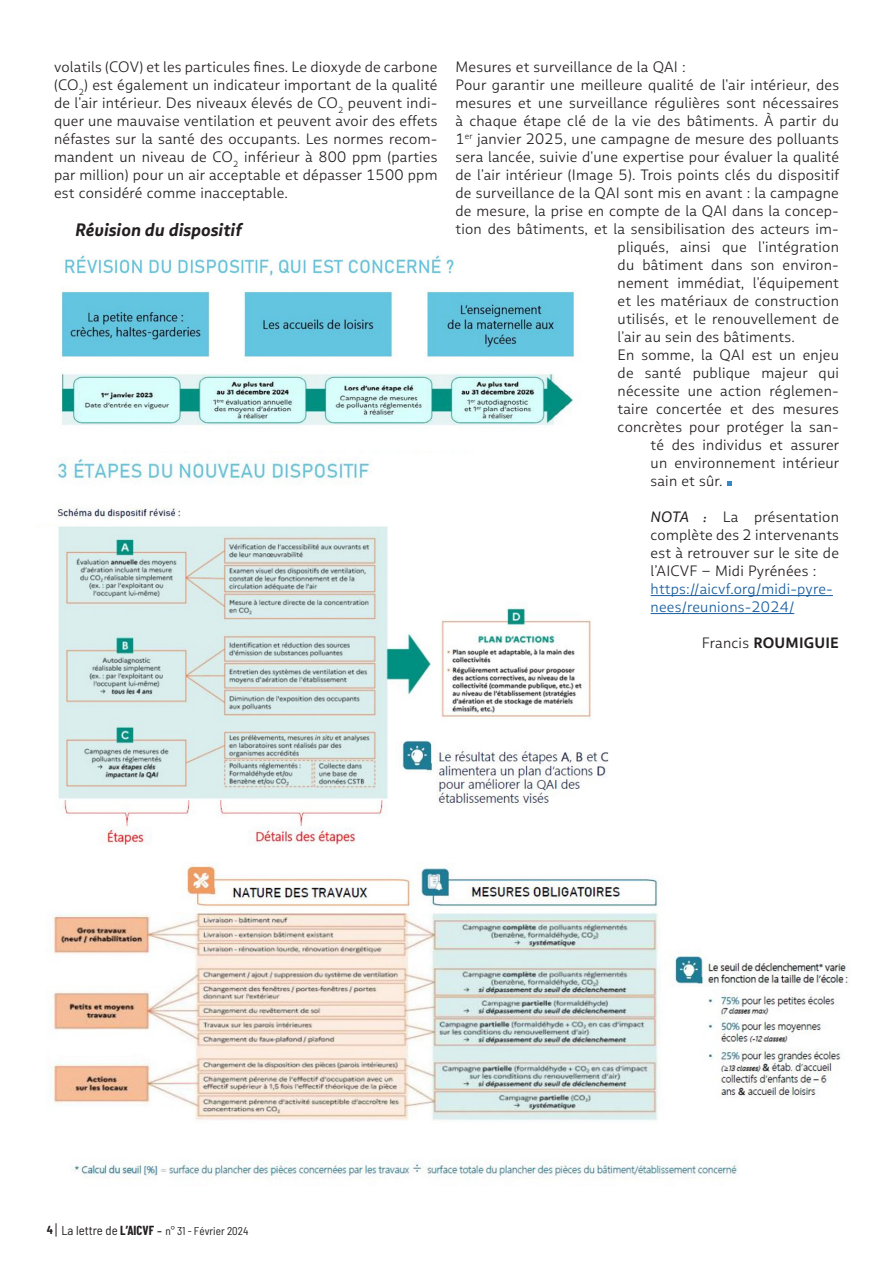
<style>
.page{position:relative;width:893px;height:1263px;background:#fff}
.page>*{position:absolute;margin:0;border:0;box-sizing:border-box;transform-origin:0 0}
.inter{font:italic 700 18px "Multiple Sans Pro";color:#231f20}
.texte_courant_actu{font:300 15px/18px "Multiple Sans Pro";letter-spacing:.015em;color:#231f20;text-align:justify}
.texte_courant_actu-2{font:300 15px/18px "Multiple Sans Pro";letter-spacing:.015em;color:#175d9e}
.texte_courant_actu-3{font:700 15px "Multiple Sans Pro";letter-spacing:.015em;color:#231f20}
.t1{font:semi-condensed 11.25px "Barlow";color:#231f20}
.s1{font-weight:400;font-style:italic}
.s2{font-weight:300}
.s3{font-weight:700;font-size:11.4px}
.s4{font-size:12.75px}
.s5{font-family:"Barlow Condensed";font-weight:700;font-stretch:normal;font-size:12.75px}
.s6{font-family:"Multiple Sans Pro";font-stretch:normal;font-size:12.75px}
</style>
<div class="page">
<svg style="left:56px;top:1223px;width:1px;height:13px"></svg>
<hr style="left:651px;top:595px;width:182px;height:1px;background:#175d9e">
<hr style="left:651px;top:613px;width:143px;height:1px;background:#175d9e">
<svg style="left:727px;top:481px;width:5px;height:5px"></svg>
<img style="left:61px;top:255px;width:514px;height:170px">
<img style="left:57px;top:459px;width:552px;height:386px">
<img style="left:52px;top:865px;width:797px;height:313px">
<p class="texte_courant_actu" style="left:54px;top:58px;width:385px">volatils (COV) et les particules fines. Le dioxyde de carbone (CO<sub>2</sub>) est également un indicateur important de la qualité de l'air intérieur. Des niveaux élevés de CO<sub>2</sub> peuvent indi&shy;quer une mauvaise ventilation et peuvent avoir des effets néfastes sur la santé des occupants. Les normes recom&shy;mandent un niveau de CO<sub>2</sub> inférieur à 800 ppm (parties par million) pour un air acceptable et dépasser 1500 ppm est considéré comme inacceptable.</p>
<p class="inter" style="left:75px;top:218px;width:168px">Révision du dispositif</p>
<p class="texte_courant_actu" style="left:455px;top:58px;width:232px">Mesures et surveillance de la QAI :</p>
<p class="texte_courant_actu" style="left:455px;top:76px;width:385px">Pour garantir une meilleure qualité de l'air intérieur, des</p>
<p class="texte_courant_actu" style="left:455px;top:94px;width:385px">mesures et une surveillance régulières sont nécessaires</p>
<p class="texte_courant_actu" style="left:455px;top:112px;width:385px">à chaque étape clé de la vie des bâtiments. À partir du</p>
<p class="texte_courant_actu" style="left:455px;top:130px;width:385px">1<sup>er</sup> janvier 2025, une campagne de mesure des polluants</p>
<p class="texte_courant_actu" style="left:455px;top:148px;width:385px">sera lancée, suivie d'une expertise pour évaluer la qualité</p>
<p class="texte_courant_actu" style="left:455px;top:166px;width:385px">de l'air intérieur (Image 5). Trois points clés du dispositif</p>
<p class="texte_courant_actu" style="left:455px;top:184px;width:385px">de surveillance de la QAI sont mis en avant : la campagne</p>
<p class="texte_courant_actu" style="left:455px;top:202px;width:385px">de mesure, la prise en compte de la QAI dans la concep-</p>
<p class="texte_courant_actu" style="left:455px;top:220px;width:385px">tion des bâtiments, et la sensibilisation des acteurs im-</p>
<p class="texte_courant_actu" style="left:618px;top:238px;width:223px">pliqués, ainsi que l'intégration</p>
<p class="texte_courant_actu" style="left:618px;top:256px;width:223px">du bâtiment dans son environ-</p>
<p class="texte_courant_actu" style="left:618px;top:274px;width:223px">nement immédiat, l'équipement</p>
<p class="texte_courant_actu" style="left:618px;top:292px;width:223px">et les matériaux de construction</p>
<p class="texte_courant_actu" style="left:618px;top:310px;width:223px">utilisés, et le renouvellement de</p>
<p class="texte_courant_actu" style="left:618px;top:328px;width:179px">l'air au sein des bâtiments.</p>
<p class="texte_courant_actu" style="left:618px;top:346px;width:223px">En somme, la QAI est un enjeu</p>
<p class="texte_courant_actu" style="left:618px;top:364px;width:223px">de santé publique majeur qui</p>
<p class="texte_courant_actu" style="left:618px;top:382px;width:223px">nécessite une action réglemen-</p>
<p class="texte_courant_actu" style="left:618px;top:400px;width:223px">taire concertée et des mesures</p>
<p class="texte_courant_actu" style="left:618px;top:418px;width:223px">concrètes pour protéger la san-</p>
<p class="texte_courant_actu" style="left:651px;top:436px;width:190px">té des individus et assurer</p>
<p class="texte_courant_actu" style="left:651px;top:454px;width:190px">un environnement intérieur</p>
<p class="texte_courant_actu" style="left:651px;top:472px;width:74px">sain et sûr.</p>
<p class="texte_courant_actu" style="left:651px;top:508px;width:190px"><span class="s1">NOTA :</span> La présentation complète des 2 intervenants est à retrouver sur le site de l’AICVF – Midi Pyrénées :</p>
<p class="texte_courant_actu-2" style="left:651px;top:580px;width:184px">https://aicvf.org/midi-pyre&shy;nees/reunions-2024/</p>
<p class="texte_courant_actu-3" style="left:702px;top:633px;width:139px"><span class="s2">Francis</span> ROUMIGUIE</p>
<p class="t1" style="left:47px;top:1224px;width:203px"><span class="s3">4</span> <span class="s4">La lettre de</span> <span class="s5">L’AICVF</span> <span class="s6">-</span> n° 31 - Février 2024</p>
</div>
